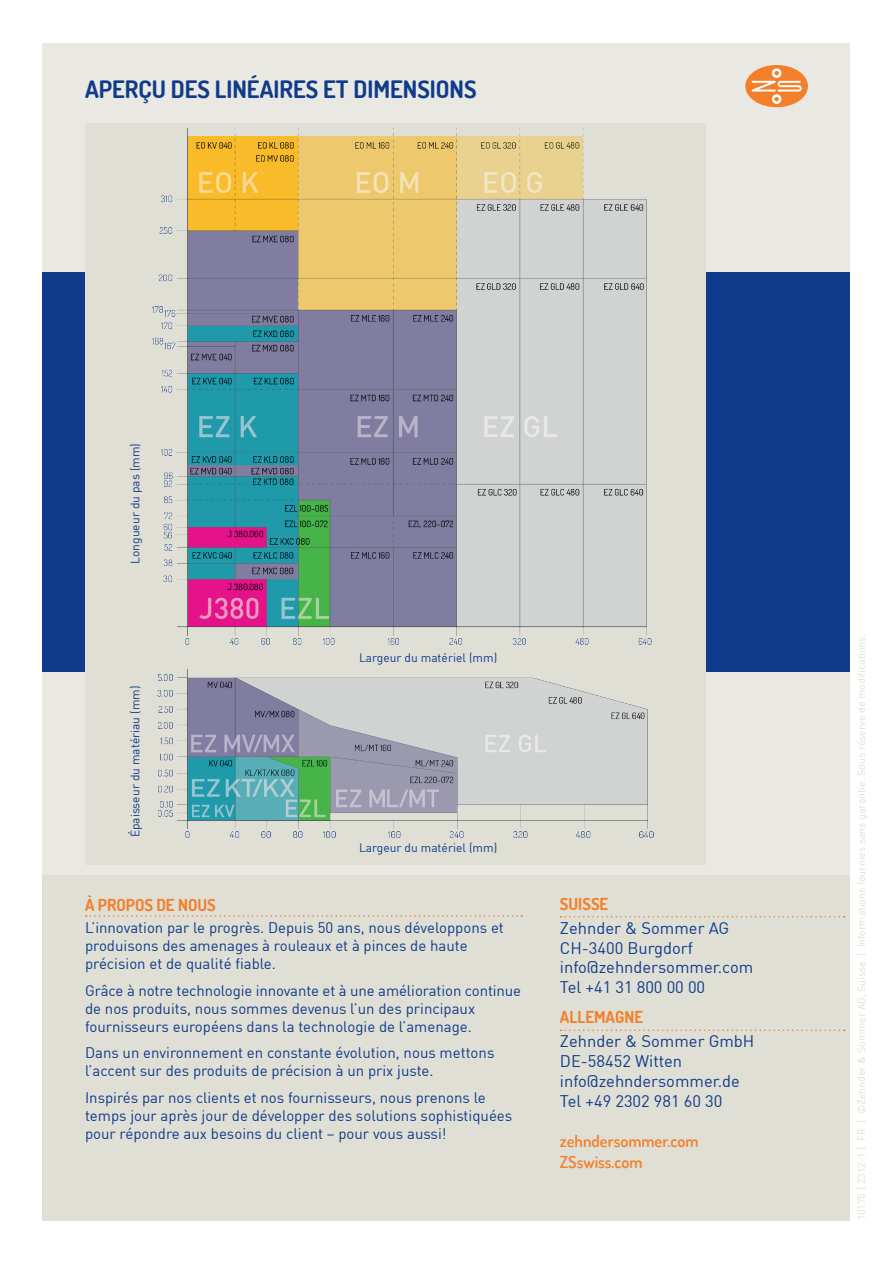
<style>
.page{position:relative;width:893px;height:1263px;background:#fff}
.page>*{position:absolute;margin:0;border:0;box-sizing:border-box;transform-origin:0 0}
.t1{font:700 24px "Dosis";color:#103b8a}
.t2{font:16.5px/19.8px "DIN";color:#103b8a}
.t3{font:700 16.5px "Dosis";color:#f47f2a}
.t4{font:600 16.5px/21px "Dosis";color:#f47f2a}
.t5{font:15px/18px "DIN";color:#103b8a}
.t6{font:12px "DIN";color:#103b8a}
.t7{font:10.5px "DIN";color:#dfdfd5}
</style>
<div class="page">
<div style="left:43px;top:43px;width:807px;height:1177px;background:#eae8e2"></div>
<div style="left:43px;top:272px;width:807px;height:400px;background:#103b8a"></div>
<div style="left:43px;top:875px;width:807px;height:345px;background:#dfdfd5"></div>
<div style="left:745px;top:65px;width:63px;height:42px;background:#f47f2a;border-radius:50%"></div>
<svg style="left:751px;top:68px;width:51px;height:36px"></svg>
<div style="left:85px;top:123px;width:620px;height:742px;background:#dfdfd5"></div>
<img style="left:153px;top:129px;width:499px;height:516px">
<img style="left:157px;top:670px;width:497px;height:168px">
<svg style="left:561px;top:916px;width:284px;height:1px"></svg>
<svg style="left:561px;top:1029px;width:284px;height:2px"></svg>
<svg style="left:86px;top:915px;width:436px;height:2px"></svg>
<h1 class="t1" style="left:85px;top:74px;width:393px">APERÇU DES LINÉAIRES ET DIMENSIONS</h1>
<p class="t6" style="left:128px;top:564px;width:122px;rotate:-90deg">Longueur du pas (mm)</p>
<p class="t6" style="left:128px;top:837px;width:153px;rotate:-90deg">Épaisseur du matériau (mm)</p>
<p class="t6" style="left:359px;top:651px;width:140px">Largeur du matériel (mm)</p>
<p class="t6" style="left:359px;top:841px;width:140px">Largeur du matériel (mm)</p>
<p class="t3" style="left:85px;top:894px;width:132px">À PROPOS DE NOUS</p>
<p class="t5" style="left:85px;top:919px;width:420px">L’innovation par le progrès. Depuis 50 ans, nous développons et produisons des amenages à rouleaux et à pinces de haute précision et de qualité fiable.</p>
<p class="t5" style="left:85px;top:982px;width:438px">Grâce à notre technologie innovante et à une amélioration continue de nos produits, nous sommes devenus l’un des principaux fournisseurs européens dans la technologie de l’amenage.</p>
<p class="t5" style="left:85px;top:1044px;width:411px">Dans un environnement en constante évolution, nous mettons l’accent sur des produits de précision à un prix juste.</p>
<p class="t5" style="left:85px;top:1089px;width:429px">Inspirés par nos clients et nos fournisseurs, nous prenons le temps jour après jour de développer des solutions sophistiquées pour répondre aux besoins du client – pour vous aussi!</p>
<p class="t3" style="left:560px;top:893px;width:50px">SUISSE</p>
<p class="t2" style="left:560px;top:920px;width:195px">Zehnder &amp; Sommer AG<br>CH-3400 Burgdorf info@zehndersommer.com<br>Tel +41 31 800 00 00</p>
<p class="t3" style="left:560px;top:1006px;width:85px">ALLEMAGNE</p>
<p class="t2" style="left:560px;top:1033px;width:196px">Zehnder &amp; Sommer GmbH<br>DE-58452 Witten info@zehndersommer.de<br>Tel +49 2302 981 60 30</p>
<p class="t4" style="left:560px;top:1130px;width:140px">zehndersommer.com<br>ZSswiss.com</p>
<p class="t7" style="left:855px;top:1220px;width:588px;rotate:-90deg">10175 | 2312-1 | FR | ©Zehnder &amp; Sommer AG, Suisse | Informations fournies sans garantie. Sous réserve de modifications.</p>
</div>
